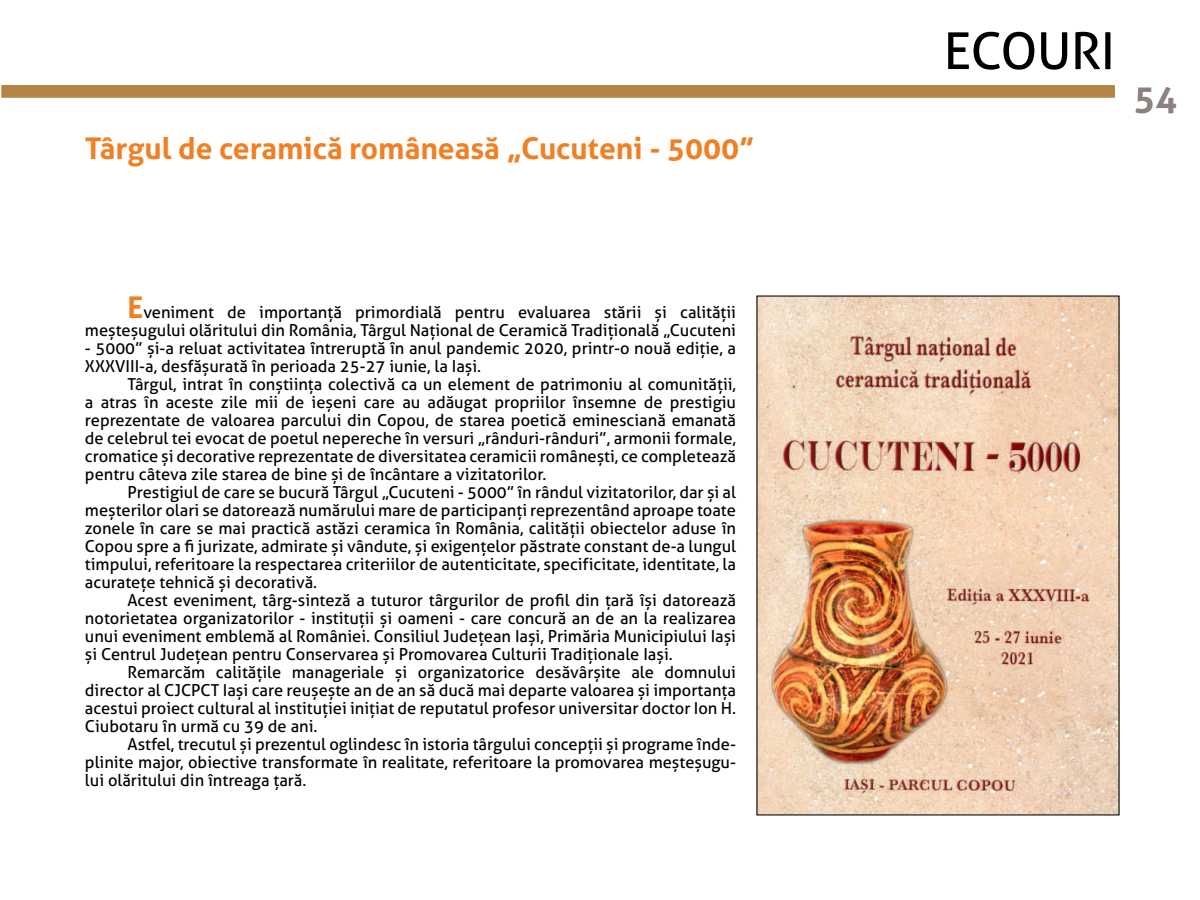
<style>
.page{position:relative;width:1200px;height:900px;background:#fff}
.page>*{position:absolute;margin:0;border:0;box-sizing:border-box;transform-origin:0 0}
.t1{font:51px "Aller";letter-spacing:-.01em;color:#000}
.t2{font:700 36px "Aller";color:#8e8080}
.t3{font:700 30px "Aller";color:#f08023}
.t4{font:16.5px/18px "Aller";color:#000;text-align:justify}
.s1{font-weight:700;font-size:30px;color:#f08023}
</style>
<div class="page">
<div style="left:1px;top:85px;width:1114px;height:13px;background:#b48447"></div>
<img style="left:758px;top:298px;width:360px;height:515px">
<h3 class="t3" style="left:85px;top:130px;width:671px">Târgul de ceramică româneasă „Cucuteni - 5000”</h3>
<p class="t4" style="left:85px;top:303px;width:653px;text-align:right"><span class="s1">E</span>veniment de importanță primordială pentru evaluarea stării și calității meșteșugului olăritului din România, Târgul Național de Ceramică Tradițională „Cucuteni</p>
<p class="t4" style="left:85px;top:339px;width:653px">- 5000” și-a reluat activitatea întreruptă în anul pandemic 2020, printr-o nouă ediție, a<br>XXXVIII-a, desfășurată în perioada 25-27 iunie, la Iași.</p>
<p class="t4" style="left:85px;top:375px;width:653px;text-indent:43px">Târgul, intrat în conștiința colectivă ca un element de patrimoniu al comunității, a atras în aceste zile mii de ieșeni care au adăugat propriilor însemne de prestigiu reprezentate de valoarea parcului din Copou, de starea poetică eminesciană emanată de celebrul tei evocat de poetul nepereche în versuri „rânduri-rânduri”, armonii formale, cromatice și decorative reprezentate de diversitatea ceramicii românești, ce completează pentru câteva zile starea de bine și de încântare a vizitatorilor.</p>
<p class="t4" style="left:85px;top:483px;width:653px;text-indent:43px">Prestigiul de care se bucură Târgul „Cucuteni - 5000” în rândul vizitatorilor, dar și al meșterilor olari se datorează numărului mare de participanți reprezentând aproape toate zonele în care se mai practică astăzi ceramica în România, calității obiectelor aduse în Copou spre a fi jurizate, admirate și vândute, și exigențelor păstrate constant de-a lungul timpului, referitoare la respectarea criteriilor de autenticitate, specificitate, identitate, la acuratețe tehnică și decorativă.</p>
<p class="t4" style="left:85px;top:591px;width:653px;text-indent:43px">Acest eveniment, târg-sinteză a tuturor târgurilor de profil din țară își datorează notorietatea organizatorilor - instituții și oameni - care concură an de an la realizarea unui eveniment emblemă al României. Consiliul Județean Iași, Primăria Municipiului Iași și Centrul Județean pentru Conservarea și Promovarea Culturii Tradiționale Iași.</p>
<p class="t4" style="left:85px;top:663px;width:653px;text-indent:43px">Remarcăm calitățile manageriale și organizatorice desăvârșite ale domnului director al CJCPCT Iași care reușește an de an să ducă mai departe valoarea și importanța acestui proiect cultural al instituției inițiat de reputatul profesor universitar doctor Ion H.<br>Ciubotaru în urmă cu 39 de ani.</p>
<p class="t4" style="left:85px;top:735px;width:653px;text-indent:43px">Astfel, trecutul și prezentul oglindesc în istoria târgului concepții și programe înde&shy;plinite major, obiective transformate în realitate, referitoare la promovarea meșteșugu&shy;lui olăritului din întreaga țară.</p>
<h1 class="t1" style="left:944px;top:20px;width:173px">ECOURI</h1>
<h2 class="t2" style="left:1134px;top:79px;width:45px">54</h2>
</div>
